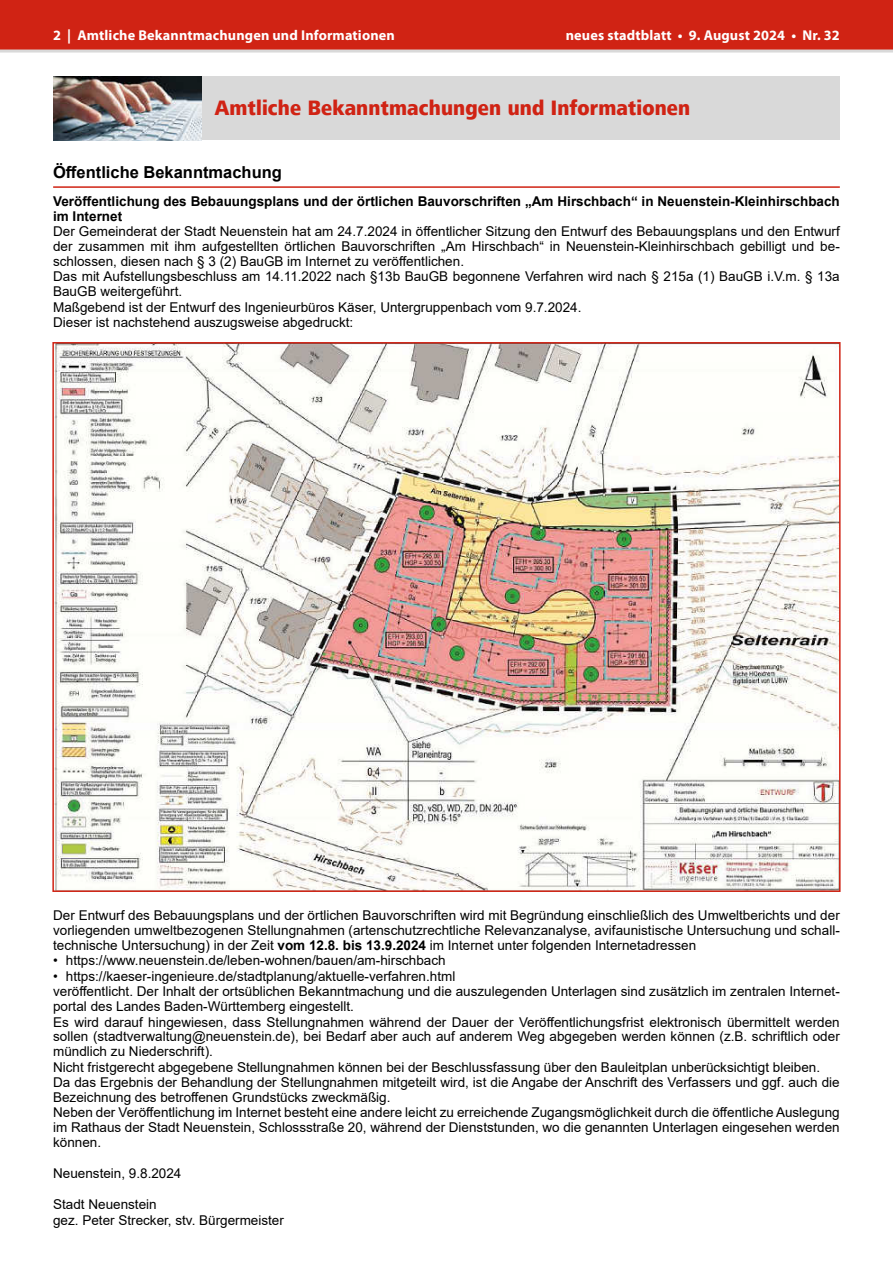
<style>
.page{position:relative;width:893px;height:1263px;background:#fff}
.page>*{position:absolute;margin:0;border:0;box-sizing:border-box;transform-origin:0 0}
.t1{font:800 21.45px "Frutiger Next LT";letter-spacing:.01em;color:#d02314;scale:.91 1}
.t2{font:700 16.5px "Arial";color:#000}
.t3{font:700 14.25px "Myriad Pro";letter-spacing:.01em;color:#fff}
.t4{font:13.5px/15px "Arial";color:#000}
.t5{font:700 13.5px/14.7px "Arial";color:#000}
.s1{font-weight:700}
</style>
<div class="page">
<div style="left:0;top:0;width:893px;height:51px;background:#d02314"></div>
<hr style="left:0;top:50px;width:893px;height:3px;background:#d9d9d9">
<hr style="left:53px;top:186px;width:787px;height:2px;background:#d02314">
<div style="left:53px;top:77px;width:787px;height:63px;background:#d9d9d9"></div>
<img style="left:53px;top:77px;width:149px;height:63px">
<img style="left:55px;top:345px;width:783px;height:544px">
<p class="t3" style="left:53px;top:26px;width:343px">2 | Amtliche Bekanntmachungen und Informationen</p>
<p class="t3" style="left:566px;top:26px;width:276px">neues stadtblatt • 9. August 2024 • Nr. 32</p>
<h1 class="t1" style="left:215px;top:96px;width:524px">Amtliche Bekanntmachungen und Informationen</h1>
<p class="t2" style="left:53px;top:160px;width:230px">Öffentliche Bekanntmachung</p>
<p class="t5" style="left:53px;top:194px;width:788px">Veröffentlichung des Bebauungsplans und der örtlichen Bauvorschriften „Am Hirschbach“ in Neuenstein-Kleinhirschbach im Internet</p>
<p class="t4" style="left:53px;top:224px;width:788px">Der Gemeinderat der Stadt Neuenstein hat am 24.7.2024 in öffentlicher Sitzung den Entwurf des Bebauungsplans und den Entwurf der zusammen mit ihm aufgestellten örtlichen Bauvorschriften „Am Hirschbach“ in Neuenstein-Kleinhirschbach gebilligt und be&shy;schlossen, diesen nach § 3 (2) BauGB im Internet zu veröffentlichen.<br>Das mit Aufstellungsbeschluss am 14.11.2022 nach §13b BauGB begonnene Verfahren wird nach § 215a (1) BauGB i.V.m. § 13a BauGB weitergeführt.<br>Maßgebend ist der Entwurf des Ingenieurbüros Käser, Untergruppenbach vom 9.7.2024.<br>Dieser ist nachstehend auszugsweise abgedruckt:</p>
<p class="t4" style="left:53px;top:908px;width:788px;line-height:14.5px;text-align:justify">Der Entwurf des Bebauungsplans und der örtlichen Bauvorschriften wird mit Begründung einschließlich des Umweltberichts und der vorliegenden umweltbezogenen Stellungnahmen (artenschutzrechtliche Relevanzanalyse, avifaunistische Untersuchung und schall&shy;technische Untersuchung) in der Zeit <span class="s1">vom 12.8. bis 13.9.2024</span> im Internet unter folgenden Internetadressen</p>
<p class="t4" style="left:53px;top:953px;width:394px">• https://www.neuenstein.de/leben-wohnen/bauen/am-hirschbach</p>
<p class="t4" style="left:53px;top:968px;width:788px">• https://kaeser-ingenieure.de/stadtplanung/aktuelle-verfahren.html<br>veröffentlicht. Der Inhalt der ortsüblichen Bekanntmachung und die auszulegenden Unterlagen sind zusätzlich im zentralen Internet&shy;portal des Landes Baden-Württemberg eingestellt.<br>Es wird darauf hingewiesen, dass Stellungnahmen während der Dauer der Veröffentlichungsfrist elektronisch übermittelt werden sollen (stadtverwaltung@neuenstein.de), bei Bedarf aber auch auf anderem Weg abgegeben werden können (z.B. schriftlich oder mündlich zu Niederschrift).<br>Nicht fristgerecht abgegebene Stellungnahmen können bei der Beschlussfassung über den Bauleitplan unberücksichtigt bleiben.<br>Da das Ergebnis der Behandlung der Stellungnahmen mitgeteilt wird, ist die Angabe der Anschrift des Verfassers und ggf. auch die Bezeichnung des betroffenen Grundstücks zweckmäßig.<br>Neben der Veröffentlichung im Internet besteht eine andere leicht zu erreichende Zugangsmöglichkeit durch die öffentliche Auslegung im Rathaus der Stadt Neuenstein, Schlossstraße 20, während der Dienststunden, wo die genannten Unterlagen eingesehen werden können.</p>
<p class="t4" style="left:53px;top:1165px;width:130px">Neuenstein, 9.8.2024</p>
<p class="t4" style="left:53px;top:1196px;width:232px;line-height:15.6px">Stadt Neuenstein<br>gez. Peter Strecker, stv. Bürgermeister</p>
</div>
